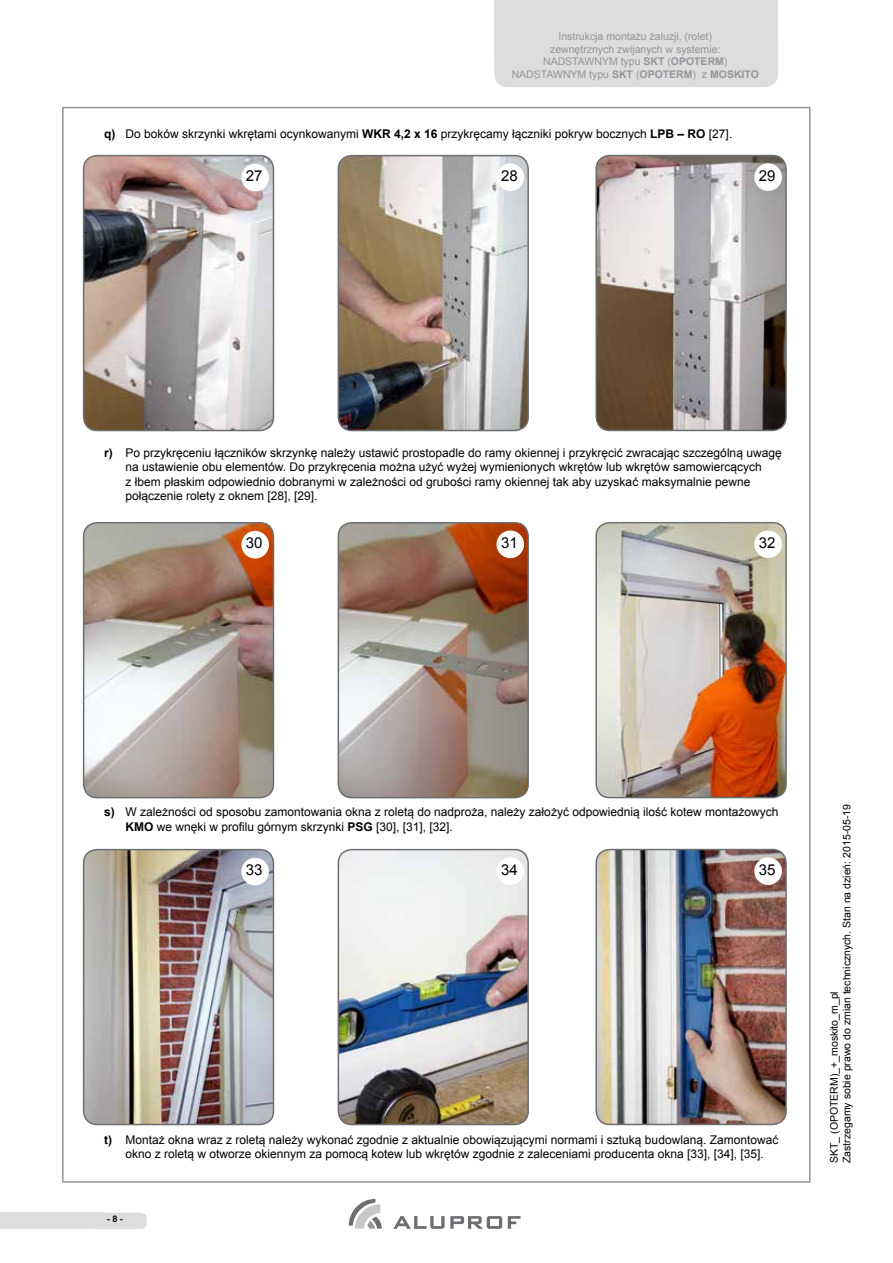
<style>
.page{position:relative;width:893px;height:1263px;background:#fff}
.page>*{position:absolute;margin:0;border:0;box-sizing:border-box;transform-origin:0 0}
.t1{font:15px "Arial";color:#000}
.t2{font:12px/14.4px "Arial";color:#000}
.t3{font:10.5px/12.6px "Arial";color:#939598;text-align:center}
.t4{font:10.5px/12.6px "Arial";color:#000}
.t5{font:700 9px "Arial";color:#000}
.s1{font-weight:700}
</style>
<div class="page">
<div style="left:494px;top:0;width:284px;height:56px;background:#dcddde"></div>
<div style="left:494px;top:21px;width:284px;height:66px;background:#dcddde;border-radius:14px"></div>
<div style="left:83px;top:1212px;width:64px;height:17px;background:#dcddde;border-radius:6px"></div>
<div style="left:0;top:1212px;width:103px;height:17px;background:#dcddde"></div>
<svg style="left:349px;top:1199px;width:33px;height:29px"></svg>
<svg style="left:393px;top:1216px;width:109px;height:13px"></svg>
<svg style="left:508px;top:1216px;width:13px;height:13px"></svg>
<img style="left:338px;top:156px;width:190px;height:274px">
<div style="left:338px;top:155px;width:191px;height:276px;border:2px solid #6d6e71;border-radius:14px"></div>
<img style="left:338px;top:524px;width:190px;height:274px">
<div style="left:338px;top:522px;width:191px;height:276px;border:2px solid #6d6e71;border-radius:14px"></div>
<img style="left:338px;top:850px;width:190px;height:274px">
<div style="left:338px;top:849px;width:191px;height:276px;border:2px solid #6d6e71;border-radius:14px"></div>
<img style="left:84px;top:156px;width:189px;height:274px">
<div style="left:83px;top:155px;width:191px;height:276px;border:2px solid #6d6e71;border-radius:14px"></div>
<img style="left:84px;top:523px;width:189px;height:274px">
<div style="left:83px;top:522px;width:191px;height:276px;border:2px solid #6d6e71;border-radius:14px"></div>
<img style="left:84px;top:850px;width:189px;height:274px">
<div style="left:83px;top:849px;width:191px;height:276px;border:2px solid #6d6e71;border-radius:14px"></div>
<div style="left:241px;top:164px;width:28px;height:27px;background:#fff;border-radius:50%"></div>
<div style="left:241px;top:531px;width:28px;height:27px;background:#fff;border-radius:50%"></div>
<div style="left:241px;top:858px;width:28px;height:27px;background:#fff;border-radius:50%"></div>
<div style="left:496px;top:163px;width:28px;height:28px;background:#fff;border-radius:50%"></div>
<div style="left:496px;top:530px;width:28px;height:28px;background:#fff;border-radius:50%"></div>
<div style="left:496px;top:857px;width:28px;height:28px;background:#fff;border-radius:50%"></div>
<img style="left:598px;top:156px;width:187px;height:273px">
<div style="left:595px;top:155px;width:192px;height:276px;border:2px solid #6d6e71;border-radius:14px"></div>
<img style="left:597px;top:524px;width:189px;height:273px">
<div style="left:595px;top:522px;width:192px;height:276px;border:2px solid #6d6e71;border-radius:14px"></div>
<img style="left:598px;top:849px;width:187px;height:274px">
<div style="left:595px;top:849px;width:192px;height:276px;border:2px solid #6d6e71;border-radius:14px"></div>
<div style="left:754px;top:163px;width:28px;height:28px;background:#fff;border-radius:50%"></div>
<div style="left:754px;top:530px;width:28px;height:28px;background:#fff;border-radius:50%"></div>
<div style="left:754px;top:857px;width:28px;height:28px;background:#fff;border-radius:50%"></div>
<p class="t3" style="left:512px;top:30px;width:249px">Instrukcja montażu żaluzji, (rolet)<br>zewnętrznych zwijanych w systemie:<br>NADSTAWNYM typu <span class="s1">SKT</span> (<span class="s1">OPOTERM</span>)<br>NADSTAWNYM typu <span class="s1">SKT</span> (<span class="s1">OPOTERM</span>) z <span class="s1">MOSKITO</span></p>
<p class="t2" style="left:104px;top:127px;width:630px"><span class="s1">q)</span> Do boków skrzynki wkrętami ocynkowanymi <span class="s1">WKR 4,2 x 16</span> przykręcamy łączniki pokryw bocznych <span class="s1">LPB – RO</span> [27].</p>
<p class="t1" style="left:246px;top:166px;width:18px">27</p>
<p class="t1" style="left:501px;top:166px;width:18px">28</p>
<p class="t1" style="left:759px;top:166px;width:18px">29</p>
<p class="t2" style="left:125px;top:445px;width:658px;text-indent:-21px"><span class="s1">r)</span> Po przykręceniu łączników skrzynkę należy ustawić prostopadle do ramy okiennej i przykręcić zwracając szczególną uwagę na ustawienie obu elementów. Do przykręcenia można użyć wyżej wymienionych wkrętów lub wkrętów samowiercących<br>z łbem płaskim odpowiednio dobranymi w zależności od grubości ramy okiennej tak aby uzyskać maksymalnie pewne połączenie rolety z oknem [28], [29].</p>
<p class="t1" style="left:246px;top:533px;width:18px">30</p>
<p class="t1" style="left:501px;top:533px;width:18px">31</p>
<p class="t1" style="left:759px;top:533px;width:18px">32</p>
<p class="t2" style="left:125px;top:805px;width:654px;text-indent:-21px"><span class="s1">s)</span> W zależności od sposobu zamontowania okna z roletą do nadproża, należy założyć odpowiednią ilość kotew montażowych<br><span class="s1">KMO</span> we wnęki w profilu górnym skrzynki <span class="s1">PSG</span> [30], [31], [32].</p>
<p class="t1" style="left:246px;top:860px;width:18px">33</p>
<p class="t1" style="left:501px;top:860px;width:18px">34</p>
<p class="t1" style="left:759px;top:860px;width:18px">35</p>
<p class="t2" style="left:104px;top:1132px;width:676px;text-align:center"><span class="s1">t)</span> Montaż okna wraz z roletą należy wykonać zgodnie z aktualnie obowiązującymi normami i sztuką budowlaną. Zamontować okno z roletą w otworze okiennym za pomocą kotew lub wkrętów zgodnie z zaleceniami producenta okna [33], [34], [35].</p>
<p class="t5" style="left:107px;top:1213px;width:18px">- 8 -</p>
<p class="t4" style="left:828px;top:1163px;width:360px;rotate:-90deg">SKT_ (OPOTERM)_+_moskito_m_pl<br>Zastrzegamy sobie prawo do zmian technicznych. Stan na dzień: 2015-05-19</p>
</div>
